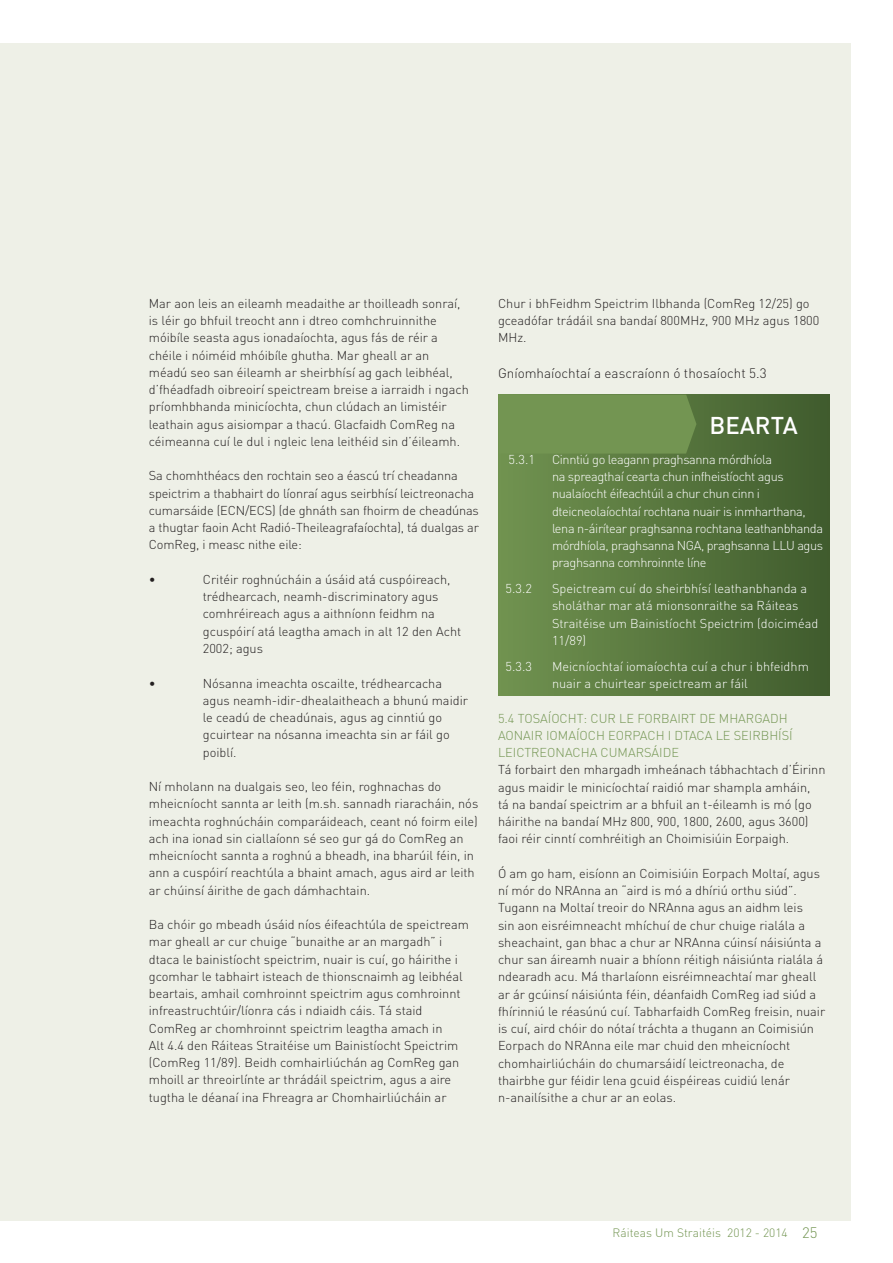
<style>
.page{position:relative;width:893px;height:1263px;background:#fff}
.page>*{position:absolute;margin:0;border:0;box-sizing:border-box;transform-origin:0 0}
.t1{font:500 24px "DIN";color:#fff}
.t2{font:300 13.5px "DIN";color:#231f20}
.t3{font:300 12.75px/17.2px "DIN";color:#231f20}
.t4{font:300 12.75px/17.2px "DIN";letter-spacing:-.03em;color:#fff}
.t5{font:300 12.75px/17.2px "DIN";color:#fff}
.t6{font:300 12.75px/17.2px "DIN";color:#739552}
.t7{font:300 12px "DIN";color:#739552}
.s1{font-size:15px}
</style>
<div class="page">
<div style="left:0;top:43px;width:850px;height:1177px;background:#eef0e7"></div>
<div style="left:498px;top:395px;width:331px;height:301px;background:linear-gradient(to right,#719350,#405b2d)"></div>
<div style="left:499px;top:395px;width:197px;height:59px;background:#739552"></div>
<p class="t3" style="left:149px;top:295px;width:321px">Mar aon leis an eileamh meadaithe ar thoilleadh sonraí, is léir go bhfuil treocht ann i dtreo comhchruinnithe móibíle seasta agus ionadaíochta, agus fás de réir a chéile i nóiméid mhóibíle ghutha. Mar gheall ar an méadú seo san éileamh ar sheirbhísí ag gach leibhéal, d’fhéadfadh oibreoirí speictream breise a iarraidh i ngach príomhbhanda minicíochta, chun clúdach an limistéir leathain agus aisiompar a thacú. Glacfaidh ComReg na céimeanna cuí le dul i ngleic lena leithéid sin d’éileamh.</p>
<p class="t3" style="left:149px;top:467px;width:332px">Sa chomhthéacs den rochtain seo a éascú trí cheadanna speictrim a thabhairt do líonraí agus seirbhísí leictreonacha cumarsáide (ECN/ECS) (de ghnáth san fhoirm de cheadúnas a thugtar faoin Acht Radió-Theileagrafaíochta), tá dualgas ar ComReg, i measc nithe eile:</p>
<p class="t3" style="left:149px;top:571px;width:8px">•</p>
<p class="t3" style="left:203px;top:571px;width:260px">Critéir roghnúcháin a úsáid atá cuspóireach, trédhearcach, neamh-discriminatory agus comhréireach agus a aithníonn feidhm na gcuspóirí atá leagtha amach in alt 12 den Acht 2002; agus</p>
<p class="t3" style="left:149px;top:674px;width:8px">•</p>
<p class="t3" style="left:203px;top:674px;width:267px">Nósanna imeachta oscailte, trédhearcacha agus neamh-idir-dhealaitheach a bhunú maidir le ceadú de cheadúnais, agus ag cinntiú go gcuirtear na nósanna imeachta sin ar fáil go poiblí.</p>
<p class="t3" style="left:149px;top:778px;width:331px">Ní mholann na dualgais seo, leo féin, roghnachas do mheicníocht sannta ar leith (m.sh. sannadh riaracháin, nós imeachta roghnúcháin comparáideach, ceant nó foirm eile) ach ina ionad sin ciallaíonn sé seo gur gá do ComReg an mheicníocht sannta a roghnú a bheadh, ina bharúil féin, in ann a cuspóirí reachtúla a bhaint amach, agus aird ar leith ar chúinsí áirithe de gach dámhachtain.</p>
<p class="t3" style="left:149px;top:916px;width:322px">Ba chóir go mbeadh úsáid níos éifeachtúla de speictream mar gheall ar cur chuige “bunaithe ar an margadh” i dtaca le bainistíocht speictrim, nuair is cuí, go háirithe i gcomhar le tabhairt isteach de thionscnaimh ag leibhéal beartais, amhail comhroinnt speictrim agus comhroinnt infreastruchtúir/líonra cás i ndiaidh cáis. Tá staid ComReg ar chomhroinnt speictrim leagtha amach in<br>Alt 4.4 den Ráiteas Straitéise um Bainistíocht Speictrim (ComReg 11/89). Beidh comhairliúchán ag ComReg gan mhoill ar threoirlínte ar thrádáil speictrim, agus a aire tugtha le déanaí ina Fhreagra ar Chomhairliúcháin ar</p>
<p class="t3" style="left:498px;top:295px;width:323px">Chur i bhFeidhm Speictrim Ilbhanda (ComReg 12/25) go gceadófar trádáil sna bandaí 800MHz, 900 MHz agus 1800<br>MHz.</p>
<p class="t2" style="left:498px;top:364px;width:270px">Gníomhaíochtaí a eascraíonn ó thosaíocht 5.3</p>
<h1 class="t1" style="left:710px;top:410px;width:90px">BEARTA</h1>
<p class="t4" style="left:508px;top:451px;width:28px">5.3.1</p>
<p class="t4" style="left:552px;top:451px;width:273px">Cinntiú go leagann praghsanna mórdhíola<br>na spreagthaí cearta chun infheistíocht agus nualaíocht éifeachtúil a chur chun cinn i dteicneolaíochtaí rochtana nuair is inmharthana, lena n-áirítear praghsanna rochtana leathanbhanda mórdhíola, praghsanna NGA, praghsanna LLU agus praghsanna comhroinnte líne</p>
<p class="t4" style="left:505px;top:580px;width:28px">5.3.2</p>
<p class="t5" style="left:552px;top:580px;width:268px">Speictream cuí do sheirbhísí leathanbhanda a sholáthar mar atá mionsonraithe sa Ráiteas Straitéise um Bainistíocht Speictrim (doiciméad 11/89)</p>
<p class="t4" style="left:505px;top:657px;width:28px">5.3.3</p>
<p class="t5" style="left:552px;top:657px;width:258px">Meicníochtaí iomaíochta cuí a chur i bhfeidhm nuair a chuirtear speictream ar fáil</p>
<p class="t6" style="left:498px;top:709px;width:295px">5.4 TOSAÍOCHT: CUR LE FORBAIRT DE MHARGADH<br>AONAIR IOMAÍOCH EORPACH I DTACA LE SEIRBHÍSÍ<br>LEICTREONACHA CUMARSÁIDE</p>
<p class="t3" style="left:498px;top:761px;width:329px">Tá forbairt den mhargadh imheánach tábhachtach d’Éirinn agus maidir le minicíochtaí raidió mar shampla amháin,<br>tá na bandaí speictrim ar a bhfuil an t-éileamh is mó (go háirithe na bandaí MHz 800, 900, 1800, 2600, agus 3600) faoi réir cinntí comhréitigh an Choimisiúin Eorpaigh.</p>
<p class="t3" style="left:498px;top:864px;width:329px">Ó am go ham, eisíonn an Coimisiúin Eorpach Moltaí, agus ní mór do NRAnna an “aird is mó a dhíriú orthu siúd”.<br>Tugann na Moltaí treoir do NRAnna agus an aidhm leis<br>sin aon eisréimneacht mhíchuí de chur chuige rialála a sheachaint, gan bhac a chur ar NRAnna cúinsí náisiúnta a chur san áireamh nuair a bhíonn réitigh náisiúnta rialála á ndearadh acu. Má tharlaíonn eisréimneachtaí mar gheall ar ár gcúinsí náisiúnta féin, déanfaidh ComReg iad siúd a fhírinniú le réasúnú cuí. Tabharfaidh ComReg freisin, nuair is cuí, aird chóir do nótaí tráchta a thugann an Coimisiún Eorpach do NRAnna eile mar chuid den mheicníocht chomhairliúcháin do chumarsáidí leictreonacha, de thairbhe gur féidir lena gcuid éispéireas cuidiú lenár n-anailísithe a chur ar an eolas.</p>
<p class="t7" style="left:613px;top:1225px;width:206px">Ráiteas Um Straitéis 2012 - 2014 <span class="s1">25</span></p>
</div>
